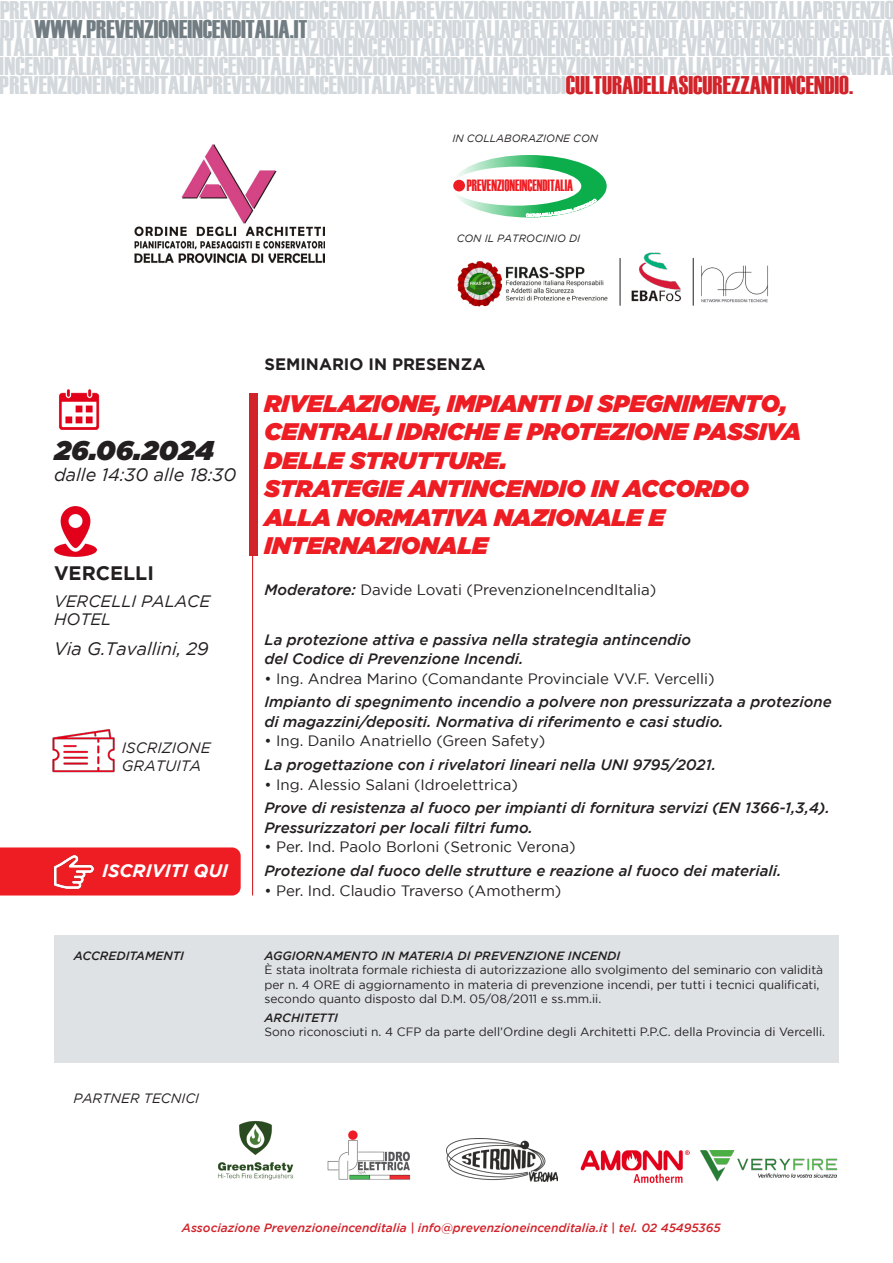
<style>
.page{position:relative;width:893px;height:1263px;background:#fff}
.page>*{position:absolute;margin:0;border:0;box-sizing:border-box;transform-origin:0 0}
.t1{font:italic 900 27px "Gotham";color:#231f20}
.t2{font:25.5px/18.8px "Haettenschweiler";color:#d3d8dc}
.t3{font:italic 900 24px/28.5px "Gotham";color:#ee1d23}
.t4{font:700 19.5px "Gotham";color:#231f20}
.t5{font:italic 18px "Gotham";letter-spacing:-.005em;color:#231f20}
.t6{font:italic 700 18px "Gotham";color:#fff}
.t7{font:italic 16.5px/18px "Gotham";color:#231f20}
.t8{font:700 16.5px "Gotham";color:#231f20}
.t9{font:16.35px "Haettenschweiler";color:#ee1d23;scale:.82 1}
.t10{font:italic 500 15px/19.5px "Gotham";color:#231f20}
.t11{font:15px "Gotham";color:#231f20}
.t12{font:italic 15px/18px "Gotham";color:#231f20}
.t13{font:italic 13.5px "Gotham";color:#231f20}
.t14{font:12px/14.4px "Gotham";color:#231f20}
.t15{font:italic 500 12px "Gotham";color:#d1232a}
.t16{font:italic 500 12px "Gotham";color:#231f20}
.t17{font:italic 10.5px "Gotham";color:#231f20}
.t18{font:500 3.6px "Avenir";color:#fff;scale:.96 1}
.s1{color:#717d83}
.s2{color:#d1232a}
.s3{font-weight:500;font-style:italic}
</style>
<div class="page">
<div style="left:0;top:847px;width:241px;height:48px;background:#ee1d23"></div>
<div style="left:249px;top:393px;width:9px;height:162px;background:#d1232a"></div>
<hr style="left:252px;top:473px;width:1px;height:422px;background:#d1232a">
<img style="left:54px;top:506px;width:43px;height:51px">
<img style="left:59px;top:390px;width:41px;height:39px">
<img style="left:52px;top:729px;width:63px;height:44px">
<img style="left:54px;top:852px;width:39px;height:40px">
<img style="left:701px;top:265px;width:67px;height:38px">
<img style="left:631px;top:252px;width:51px;height:50px">
<hr style="left:620px;top:258px;width:1px;height:48px;background:#231f20">
<hr style="left:693px;top:258px;width:1px;height:48px;background:#231f20">
<div style="left:54px;top:935px;width:785px;height:128px;background:#dee2e5"></div>
<img style="left:457px;top:261px;width:151px;height:46px">
<img style="left:700px;top:1151px;width:138px;height:31px">
<img style="left:218px;top:1121px;width:76px;height:59px">
<img style="left:327px;top:1130px;width:83px;height:49px">
<img style="left:446px;top:1139px;width:112px;height:43px">
<img style="left:580px;top:1150px;width:109px;height:34px">
<img style="left:134px;top:144px;width:191px;height:120px">
<svg style="left:453px;top:155px;width:154px;height:62px"></svg>
<p class="t2" style="left:0;top:-1px;width:896px">PREVENZIONEINCENDITALIAPREVENZIONEINCENDITALIAPREVENZIONEINCENDITALIAPREVENZIONEINCENDITALIAPREVENZIO DITA<span class="s1">WWW.PREVENZIONEINCENDITALIA.IT</span>PREVENZIONEINCENDITALIAPREVENZIONEINCENDITALIAPREVENZIONEINCENDITA ITALIAPREVENZIONEINCENDITALIAPREVENZIONEINCENDITALIAPREVENZIONEINCENDITALIAPREVENZIONEINCENDITALIAPRE INCENDITALIAPREVENZIONEINCENDITALIAPREVENZIONEINCENDITALIAPREVENZIONEINCENDITALIAPREVENZIONEINCENDITA PREVENZIONEINCENDITALIAPREVENZIONEINCENDITALIAPREVENZIONEINCENDI<span class="s2">CULTURADELLASICUREZZANTINCENDIO.</span></p>
<p class="t17" style="left:452px;top:132px;width:147px">IN COLLABORAZIONE CON</p>
<p class="t9" style="left:467px;top:176px;width:131px">PREVENZIONEINCENDITALIA</p>
<p class="t18" style="left:531px;top:212px;width:3px">L</p>
<p class="t18" style="left:542px;top:212px;width:13px;rotate:-6deg">DELLA</p>
<p class="t17" style="left:457px;top:233px;width:125px">CON IL PATROCINIO DI</p>
<p class="t1" style="left:54px;top:435px;width:161px">26.06.2024</p>
<p class="t5" style="left:54px;top:465px;width:184px">dalle 14:30 alle 18:30</p>
<p class="t8" style="left:264px;top:354px;width:222px">SEMINARIO IN PRESENZA</p>
<p class="t3" style="left:264px;top:388px;width:538px">RIVELAZIONE, IMPIANTI DI SPEGNIMENTO,<br>CENTRALI IDRICHE E PROTEZIONE PASSIVA<br>DELLE STRUTTURE.<br>STRATEGIE ANTINCENDIO IN ACCORDO<br>ALLA NORMATIVA NAZIONALE E<br>INTERNAZIONALE</p>
<p class="t4" style="left:54px;top:562px;width:101px">VERCELLI</p>
<p class="t7" style="left:54px;top:592px;width:158px">VERCELLI PALACE<br>HOTEL</p>
<p class="t5" style="left:54px;top:638px;width:156px">Via G.Tavallini, 29</p>
<p class="t10" style="left:264px;top:629px;width:428px">La protezione attiva e passiva nella strategia antincendio del Codice di Prevenzione Incendi.</p>
<p class="t11" style="left:264px;top:670px;width:452px">• Ing. Andrea Marino (Comandante Provinciale VV.F. Vercelli)</p>
<p class="t10" style="left:264px;top:692px;width:569px">Impianto di spegnimento incendio a polvere non pressurizzata a protezione di magazzini/depositi. Normativa di riferimento e casi studio.</p>
<p class="t11" style="left:264px;top:733px;width:282px">• Ing. Danilo Anatriello (Green Safety)</p>
<p class="t10" style="left:264px;top:755px;width:453px">La progettazione con i rivelatori lineari nella UNI 9795/2021.</p>
<p class="t11" style="left:264px;top:776px;width:255px">• Ing. Alessio Salani (Idroelettrica)</p>
<p class="t10" style="left:264px;top:798px;width:567px">Prove di resistenza al fuoco per impianti di fornitura servizi (EN 1366-1,3,4).<br>Pressurizzatori per locali filtri fumo.</p>
<p class="t11" style="left:264px;top:839px;width:313px">• Per. Ind. Paolo Borloni (Setronic Verona)</p>
<p class="t10" style="left:264px;top:861px;width:518px">Protezione dal fuoco delle strutture e reazione al fuoco dei materiali.</p>
<p class="t11" style="left:264px;top:882px;width:298px">• Per. Ind. Claudio Traverso (Amotherm)</p>
<p class="t11" style="left:264px;top:581px;width:393px"><span class="s3">Moderatore:</span> Davide Lovati (PrevenzioneIncendItalia)</p>
<p class="t12" style="left:122px;top:739px;width:90px">ISCRIZIONE<br>GRATUITA</p>
<p class="t6" style="left:102px;top:860px;width:128px">ISCRIVITI QUI</p>
<p class="t16" style="left:74px;top:949px;width:112px">ACCREDITAMENTI</p>
<p class="t16" style="left:264px;top:949px;width:357px">AGGIORNAMENTO IN MATERIA DI PREVENZIONE INCENDI</p>
<p class="t14" style="left:264px;top:963px;width:560px">È stata inoltrata formale richiesta di autorizzazione allo svolgimento del seminario con validità per n. 4 ORE di aggiornamento in materia di prevenzione incendi, per tutti i tecnici qualificati, secondo quanto disposto dal D.M. 05/08/2011 e ss.mm.ii.</p>
<p class="t16" style="left:264px;top:1011px;width:75px">ARCHITETTI</p>
<p class="t14" style="left:264px;top:1025px;width:562px">Sono riconosciuti n. 4 CFP da parte dell’Ordine degli Architetti P.P.C. della Provincia di Vercelli.</p>
<p class="t13" style="left:73px;top:1090px;width:127px">PARTNER TECNICI</p>
<p class="t15" style="left:182px;top:1221px;width:540px">Associazione Prevenzioneincenditalia | info@prevenzioneincenditalia.it | tel. 02 45495365</p>
</div>
